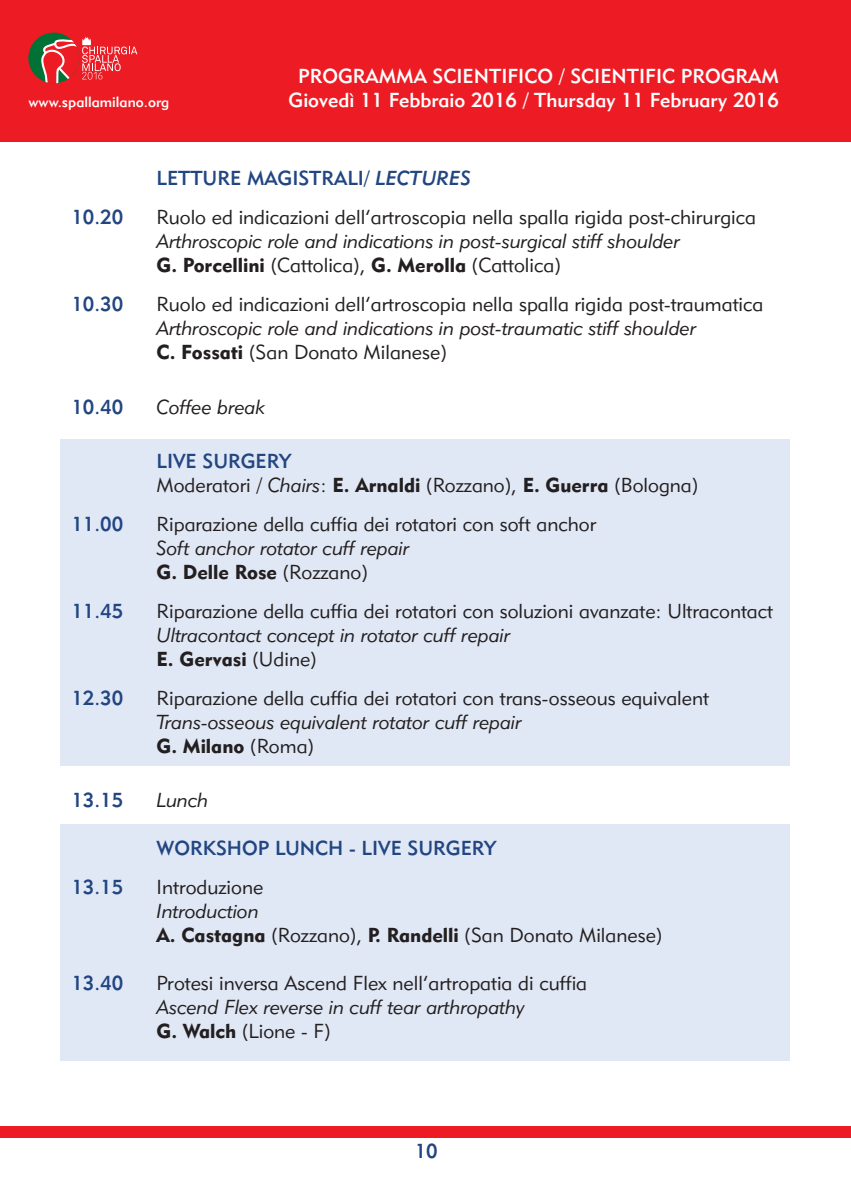
<style>
.page{position:relative;width:851px;height:1191px;background:#fff}
.page>*{position:absolute;margin:0;border:0;box-sizing:border-box;transform-origin:0 0}
.t1{font:20px "Geometric 415 BT Lite A";color:#231f20}
.t2{font:20px "Geometric 415 BT Lite Italic A";color:#231f20}
.t3{font:20px "Geometric 415 BT Medium A";color:#224682}
.t4{font:20px "Geometric 415 BT Medium A";color:#fff}
.t5{font:20px "Geometric 415 BT Black A";color:#231f20}
.t6{font:14.6px "Geometric 415 BT Medium A";color:#fff}
.s1{font-family:"Geometric 415 BT Medium Italic A"}
.s2{font-family:"Geometric 415 BT Black A"}
.s3{font-family:"Geometric 415 BT Lite Italic A"}
.s4{font-family:"Geometric 415 BT Lite A"}
</style>
<div class="page">
<div style="left:60px;top:439px;width:729px;height:326px;background:#e1e8f5"></div>
<div style="left:60px;top:823px;width:729px;height:237px;background:#e1e8f5"></div>
<div style="left:0;top:0;width:850px;height:142px;background:#ed1c24"></div>
<div style="left:0;top:1126px;width:850px;height:11px;background:#ed1c24"></div>
<div style="left:28px;top:33px;width:51px;height:50px;background:#007236;border-radius:50%"></div>
<svg style="left:41px;top:37px;width:96px;height:46px"></svg>
<p class="t4" style="left:298px;top:69px;width:482px">PROGRAMMA SCIENTIFICO / SCIENTIFIC PROGRAM</p>
<p class="t6" style="left:28px;top:96px;width:142px">www.spallamilano.org</p>
<p class="t4" style="left:288px;top:93px;width:491px">Giovedì 11 Febbraio 2016 / Thursday 11 February 2016</p>
<p class="t3" style="left:156px;top:171px;width:316px">LETTURE MAGISTRALI/ <span class="s1">LECTURES</span></p>
<p class="t3" style="left:71px;top:210px;width:53px">10.20</p>
<p class="t1" style="left:156px;top:210px;width:601px">Ruolo ed indicazioni dell’artroscopia nella spalla rigida post-chirurgica</p>
<p class="t2" style="left:156px;top:234px;width:525px">Arthroscopic role and indications in post-surgical stiff shoulder</p>
<p class="t1" style="left:156px;top:258px;width:406px"><span class="s2">G. Porcellini</span> (Cattolica), <span class="s2">G. Merolla</span> (Cattolica)</p>
<p class="t3" style="left:71px;top:297px;width:53px">10.30</p>
<p class="t1" style="left:156px;top:297px;width:608px">Ruolo ed indicazioni dell’artroscopia nella spalla rigida post-traumatica</p>
<p class="t2" style="left:156px;top:321px;width:541px">Arthroscopic role and indications in post-traumatic stiff shoulder</p>
<p class="t1" style="left:156px;top:345px;width:292px"><span class="s2">C. Fossati</span> (San Donato Milanese)</p>
<p class="t3" style="left:71px;top:399px;width:53px">10.40</p>
<p class="t2" style="left:156px;top:399px;width:110px">Coffee break</p>
<p class="t3" style="left:156px;top:453px;width:136px">LIVE SURGERY</p>
<p class="t1" style="left:156px;top:477px;width:543px">Moderatori / <span class="s3">Chairs</span>: <span class="s2">E. Arnaldi</span> (Rozzano), <span class="s2">E. Guerra</span> (Bologna)</p>
<p class="t3" style="left:71px;top:516px;width:53px">11.00</p>
<p class="t1" style="left:156px;top:516px;width:441px">Riparazione della cuffia dei rotatori con soft anchor</p>
<p class="t2" style="left:156px;top:540px;width:254px">Soft anchor rotator cuff repair</p>
<p class="t5" style="left:156px;top:564px;width:213px">G. Delle Rose <span class="s4">(Rozzano)</span></p>
<p class="t3" style="left:71px;top:603px;width:53px">11.45</p>
<p class="t1" style="left:156px;top:603px;width:618px">Riparazione della cuffia dei rotatori con soluzioni avanzate: Ultracontact</p>
<p class="t2" style="left:156px;top:627px;width:355px">Ultracontact concept in rotator cuff repair</p>
<p class="t5" style="left:156px;top:651px;width:162px">E. Gervasi <span class="s4">(Udine)</span></p>
<p class="t3" style="left:71px;top:690px;width:53px">12.30</p>
<p class="t1" style="left:156px;top:690px;width:554px">Riparazione della cuffia dei rotatori con trans-osseous equivalent</p>
<p class="t2" style="left:156px;top:714px;width:367px">Trans-osseous equivalent rotator cuff repair</p>
<p class="t5" style="left:156px;top:738px;width:159px">G. Milano <span class="s4">(Roma)</span></p>
<p class="t3" style="left:71px;top:792px;width:53px">13.15</p>
<p class="t2" style="left:156px;top:792px;width:53px">Lunch</p>
<p class="t3" style="left:156px;top:840px;width:341px">WORKSHOP LUNCH - LIVE SURGERY</p>
<p class="t3" style="left:71px;top:879px;width:53px">13.15</p>
<p class="t1" style="left:156px;top:879px;width:108px">Introduzione</p>
<p class="t2" style="left:156px;top:903px;width:104px">Introduction</p>
<p class="t1" style="left:156px;top:927px;width:507px"><span class="s2">A. Castagna</span> (Rozzano), <span class="s2">P. Randelli</span> (San Donato Milanese)</p>
<p class="t3" style="left:71px;top:975px;width:53px">13.40</p>
<p class="t1" style="left:156px;top:975px;width:432px">Protesi inversa Ascend Flex nell’artropatia di cuffia</p>
<p class="t2" style="left:156px;top:999px;width:370px">Ascend Flex reverse in cuff tear arthropathy</p>
<p class="t1" style="left:156px;top:1023px;width:175px"><span class="s2">G. Walch</span> (Lione - F)</p>
<p class="t3" style="left:414px;top:1143px;width:24px">10</p>
</div>
